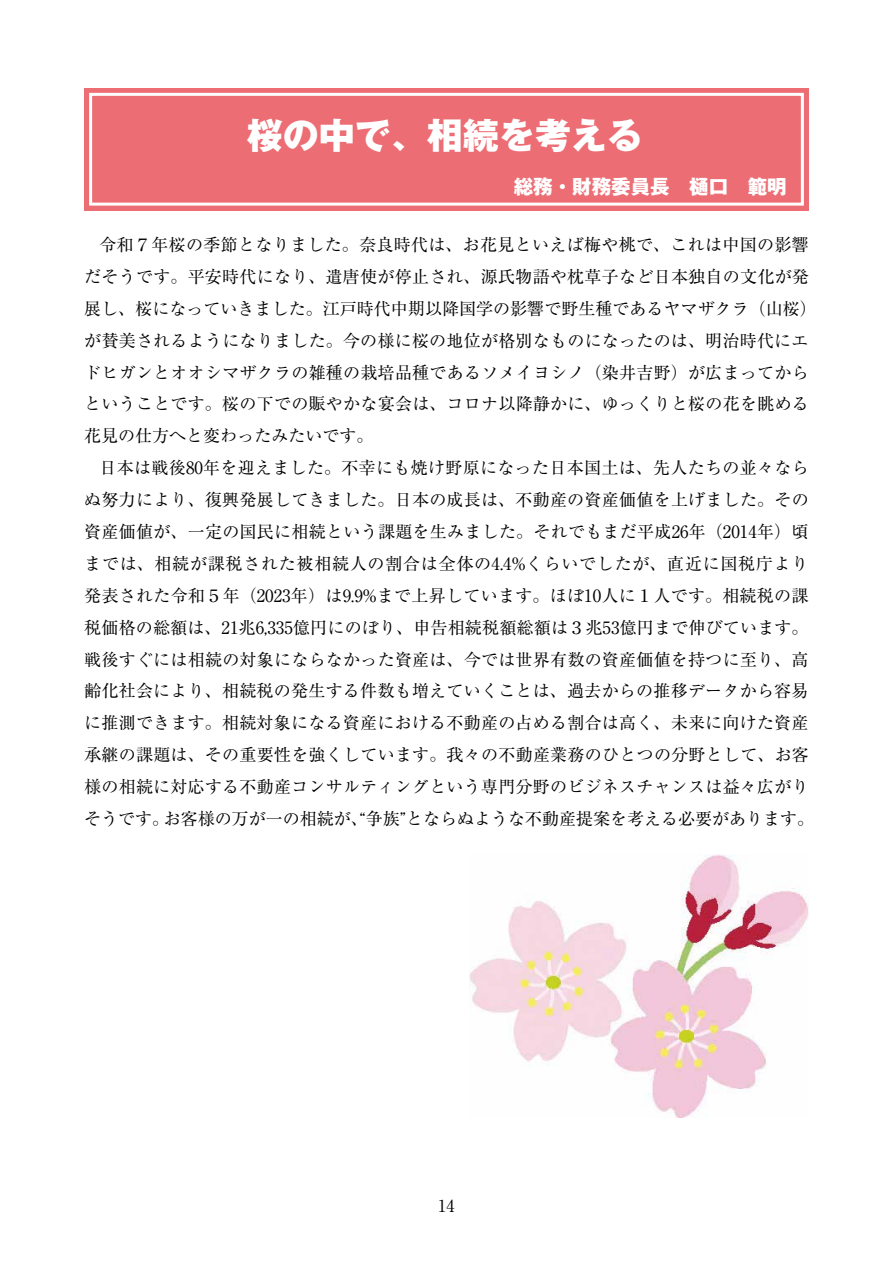
<style>
.page{position:relative;width:893px;height:1263px;background:#fff}
.page>*{position:absolute;margin:0;border:0;box-sizing:border-box;transform-origin:0 0}
.t1{font:800 36px "Gothic MB101 Pr 6";color:#fff}
.t2{font:800 19.5px "Gothic MB101 Pr 6";color:#fff}
.t3{font:16.95px/32px "Ryumin Pr 6";letter-spacing:.015em;color:#000}
.t4{font:16.5px "Ryumin Pr 6";color:#000}
</style>
<div class="page">
<div style="left:84px;top:88px;width:725px;height:122px;background:#ec6d74"></div>
<div style="left:89px;top:93px;width:715px;height:113px;border:3px solid #fff"></div>
<img style="left:469px;top:854px;width:340px;height:263px">
<h1 class="t1" style="left:247px;top:105px;width:397px">桜の中で、相続を考える</h1>
<p class="t2" style="left:514px;top:170px;width:275px">総務・財務委員長　樋口　範明</p>
<p class="t3" style="left:84px;top:228px;width:734px;text-indent:15px">令和７年桜の季節となりました。奈良時代は、お花見といえば梅や桃で、これは中国の影響だそうです。平安時代になり、遣唐使が停止され、源氏物語や枕草子など日本独自の文化が発展し、桜になっていきました。江戸時代中期以降国学の影響で野生種であるヤマザクラ（山桜）が賛美されるようになりました。今の様に桜の地位が格別なものになったのは、明治時代にエドヒガンとオオシマザクラの雑種の栽培品種であるソメイヨシノ（染井吉野）が広まってからということです。桜の下での賑やかな宴会は、コロナ以降静かに、ゆっくりと桜の花を眺める花見の仕方へと変わったみたいです。</p>
<p class="t3" style="left:84px;top:451px;width:731px;text-align:center">日本は戦後80年を迎えました。不幸にも焼け野原になった日本国土は、先人たちの並々ならぬ努力により、復興発展してきました。日本の成長は、不動産の資産価値を上げました。その資産価値が、一定の国民に相続という課題を生みました。それでもまだ平成26年（2014年）頃までは、相続が課税された被相続人の割合は全体の4.4%くらいでしたが、直近に国税庁より発表された令和５年（2023年）は9.9%まで上昇しています。ほぼ10人に１人です。相続税の課税価格の総額は、21兆6,335億円にのぼり、申告相続税額総額は３兆53億円まで伸びています。戦後すぐには相続の対象にならなかった資産は、今では世界有数の資産価値を持つに至り、高齢化社会により、相続税の発生する件数も増えていくことは、過去からの推移データから容易に推測できます。相続対象になる資産における不動産の占める割合は高く、未来に向けた資産承継の課題は、その重要性を強くしています。我々の不動産業務のひとつの分野として、お客様の相続に対応する不動産コンサルティングという専門分野のビジネスチャンスは益々広がりそうです。お客様の万が一の相続が、“争族”とならぬような不動産提案を考える必要があります。</p>
<p class="t4" style="left:438px;top:1193px;width:18px">14</p>
</div>
